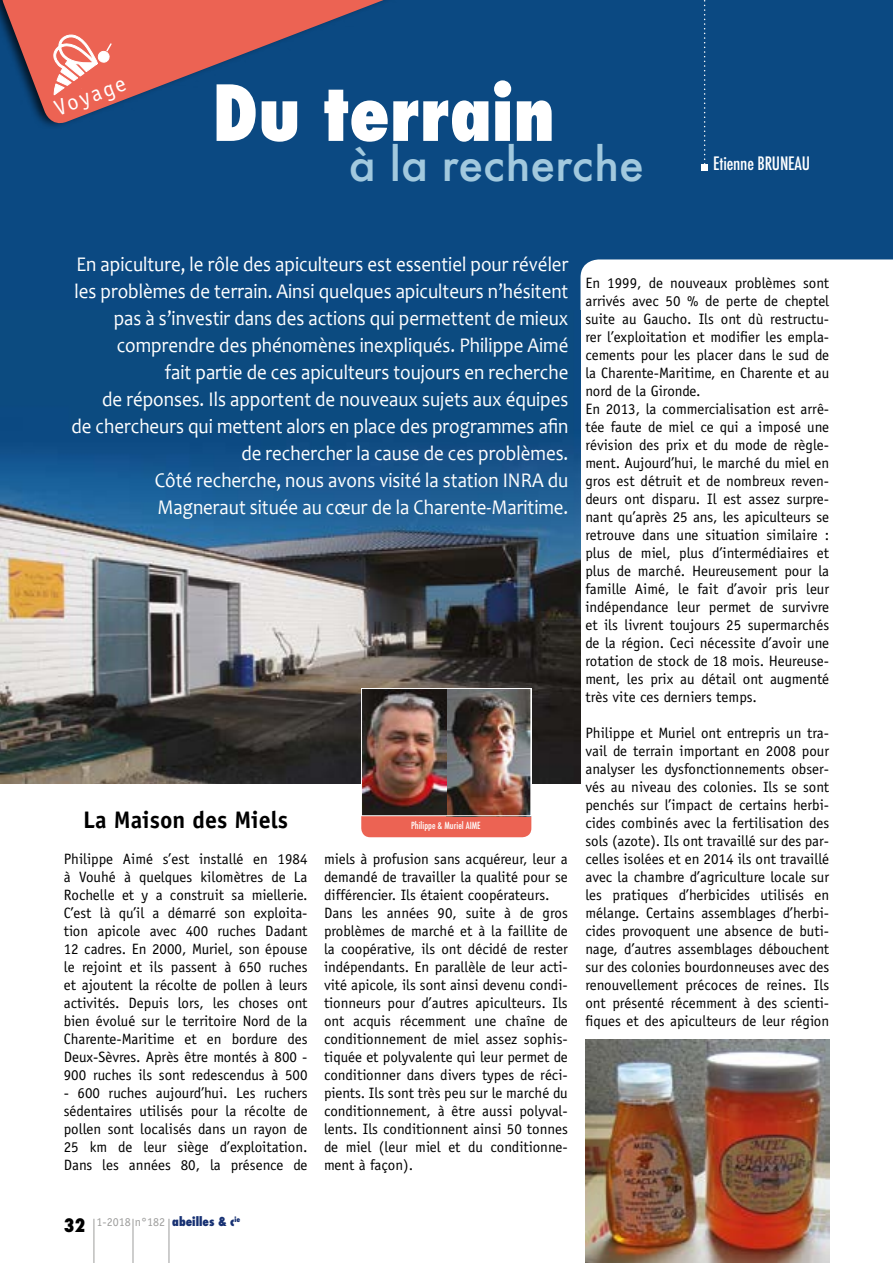
<style>
.page{position:relative;width:893px;height:1263px;background:#fff}
.page>*{position:absolute;margin:0;border:0;box-sizing:border-box;transform-origin:0 0}
.t1{font:800 condensed 75px "Futura";color:#fff}
.t2{font:500 45px "Futura";color:#a2c9de}
.t3{font:700 24px "Officina Sans";color:#000}
.t4{font:22.5px "Officina Sans";color:#fff}
.t5{font:21px/27px "Candara";color:#fff;text-align:right;scale:.9 1}
.t6{font:500 condensed 18px "Futura";letter-spacing:-.01em;color:#fff}
.t7{font:15px/18px "Officina Sans";color:#000;text-align:justify}
.t8{font:12px "Officina Sans";color:#9d9d9c}
.t9{font:500 condensed 9.6px "Futura";color:#fff}
.s1{font-family:"Futura";font-weight:800;font-stretch:condensed;font-size:18px;color:#000}
.s2{font-family:"Futura";font-weight:800;font-stretch:condensed;color:#163072}
</style>
<div class="page">
<hr style="left:133px;top:1219px;width:1px;height:44px;background:#9d9d9c">
<hr style="left:169px;top:1219px;width:1px;height:44px;background:#9d9d9c">
<hr style="left:94px;top:1219px;width:1px;height:44px;background:#9d9d9c">
<div style="left:0;top:0;width:893px;height:335px;background:#0b4982"></div>
<svg style="left:580px;top:259px;width:313px;height:247px"></svg>
<img style="left:0;top:335px;width:580px;height:448px">
<svg style="left:702px;top:0;width:6px;height:170px"></svg>
<svg style="left:0;top:0;width:385px;height:127px"></svg>
<svg style="left:53px;top:34px;width:60px;height:62px;background:#f18e82"></svg>
<img style="left:585px;top:1039px;width:244px;height:224px">
<div style="left:361px;top:816px;width:170px;height:21px;background:#ec6353"></div>
<img style="left:363px;top:690px;width:166px;height:124px">
<div style="left:361px;top:688px;width:170px;height:128px;border:1px solid #fff"></div>
<h3 class="t4" style="left:51px;top:96px;width:76px;rotate:-21deg">Voyage</h3>
<h1 class="t1" style="left:213px;top:62px;width:344px">Du terrain</h1>
<h2 class="t2" style="left:349px;top:134px;width:297px">à la recherche</h2>
<p class="t6" style="left:713px;top:152px;width:98px">Etienne BRUNEAU</p>
<p class="t5" style="left:71px;top:250px;width:554px">En apiculture, le rôle des apiculteurs est essentiel pour révéler les problèmes de terrain. Ainsi quelques apiculteurs n’hésitent pas à s’investir dans des actions qui permettent de mieux comprendre des phénomènes inexpliqués. Philippe Aimé<br>fait partie de ces apiculteurs toujours en recherche<br>de réponses. Ils apportent de nouveaux sujets aux équipes<br>de chercheurs qui mettent alors en place des programmes afin de rechercher la cause de ces problèmes.<br>Côté recherche, nous avons visité la station INRA du Magneraut située au cœur de la Charente-Maritime.</p>
<h3 class="t3" style="left:83px;top:805px;width:206px">La Maison des Miels</h3>
<p class="t7" style="left:64px;top:850px;width:245px">Philippe Aimé s’est installé en 1984 à Vouhé à quelques kilomètres de La Rochelle et y a construit sa miellerie.<br>C’est là qu’il a démarré son exploita&shy;tion apicole avec 400 ruches Dadant 12 cadres. En 2000, Muriel, son épouse le rejoint et ils passent à 650 ruches et ajoutent la récolte de pollen à leurs activités. Depuis lors, les choses ont bien évolué sur le territoire Nord de la Charente-Maritime et en bordure des Deux-Sèvres. Après être montés à 800 - 900 ruches ils sont redescendus à 500</p>
<p class="t7" style="left:64px;top:1084px;width:245px">- 600 ruches aujourd’hui. Les ruchers sédentaires utilisés pour la récolte de pollen sont localisés dans un rayon de 25 km de leur siège d’exploitation.<br>Dans les années 80, la présence de</p>
<p class="t9" style="left:411px;top:819px;width:71px">Philippe &amp; Muriel AIME</p>
<p class="t7" style="left:324px;top:850px;width:245px;text-align:left">miels à profusion sans acquéreur, leur a demandé de travailler la qualité pour se différencier. Ils étaient coopérateurs.<br>Dans les années 90, suite à de gros problèmes de marché et à la faillite de la coopérative, ils ont décidé de rester indépendants. En parallèle de leur acti&shy;vité apicole, ils sont ainsi devenu condi&shy;tionneurs pour d’autres apiculteurs. Ils ont acquis récemment une chaîne de conditionnement de miel assez sophis&shy;tiquée et polyvalente qui leur permet de conditionner dans divers types de réci&shy;pients. Ils sont très peu sur le marché du conditionnement, à être aussi polyval&shy;lents. Ils conditionnent ainsi 50 tonnes de miel (leur miel et du conditionne&shy;ment à façon).</p>
<p class="t8" style="left:64px;top:1215px;width:178px"><span class="s1">32</span> 1-2018 n°182 <span class="s2">abeilles &amp; c</span><sup>ie</sup></p>
<p class="t7" style="left:585px;top:274px;width:245px;text-align:left">En 1999, de nouveaux problèmes sont arrivés avec 50 % de perte de cheptel suite au Gaucho. Ils ont dù restructu&shy;rer l’exploitation et modifier les empla&shy;cements pour les placer dans le sud de la Charente-Maritime, en Charente et au nord de la Gironde.<br>En 2013, la commercialisation est arrê&shy;tée faute de miel ce qui a imposé une révision des prix et du mode de règle&shy;ment. Aujourd’hui, le marché du miel en gros est détruit et de nombreux reven&shy;deurs ont disparu. Il est assez surpre&shy;nant qu’après 25 ans, les apiculteurs se retrouve dans une situation similaire : plus de miel, plus d’intermédiaires et plus de marché. Heureusement pour la famille Aimé, le fait d’avoir pris leur indépendance leur permet de survivre et ils livrent toujours 25 supermarchés de la région. Ceci nécessite d’avoir une rotation de stock de 18 mois. Heureuse&shy;ment, les prix au détail ont augmenté très vite ces derniers temps.</p>
<p class="t7" style="left:585px;top:724px;width:245px">Philippe et Muriel ont entrepris un tra&shy;vail de terrain important en 2008 pour analyser les dysfonctionnements obser&shy;vés au niveau des colonies. Ils se sont penchés sur l’impact de certains herbi&shy;cides combinés avec la fertilisation des sols (azote). Ils ont travaillé sur des par&shy;celles isolées et en 2014 ils ont travaillé avec la chambre d’agriculture locale sur les pratiques d’herbicides utilisés en mélange. Certains assemblages d’herbi&shy;cides provoquent une absence de buti&shy;nage, d’autres assemblages débouchent sur des colonies bourdonneuses avec des renouvellement précoces de reines. Ils ont présenté récemment à des scienti&shy;fiques et des apiculteurs de leur région</p>
</div>
